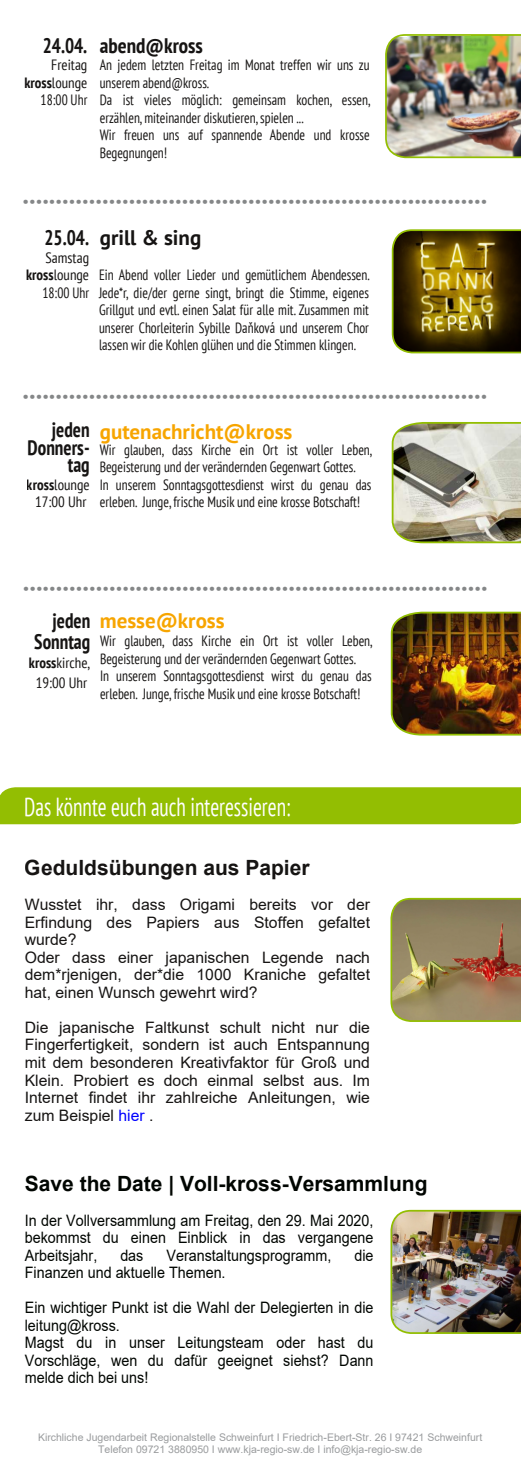
<style>
.page{position:relative;width:521px;height:1474px;background:#fff}
.page>*{position:absolute;margin:0;border:0;box-sizing:border-box;transform-origin:0 0}
.t1{font:700 26.25px "PT Sans";color:#858788}
.t2{font:condensed 26.07px "PT Sans";color:#fff;scale:.82 1}
.t3{font:700 21px "PT Sans";color:#f7a500}
.t4{font:700 condensed 21px/20.8px "PT Sans";color:#161413;text-align:right;scale:.91 1}
.t5{font:700 21px "Arial";color:#000501}
.t6{font:700 21px "Arial";color:#161413}
.t7{font:700 condensed 21px "PT Sans";color:#161413}
.t8{font:700 21px "PT Sans";color:#161413}
.t9{font:15.75px/17.5px "Arial";color:#161413}
.t10{font:15.75px/17.5px "Arial";color:#000501;text-align:justify;scale:.91 1}
.t11{font:condensed 14.88px/17.5px "PT Sans";color:#161413;scale:.91 1}
.t12{font:condensed 14.88px/17.5px "PT Sans";color:#161413;text-align:center}
.t13{font:10.5px/12.2px "Arial";color:#9a9c9e;text-align:center}
.s1{font-weight:700}
.s2{font-stretch:condensed;color:#161413}
.s3{color:#00f}
</style>
<div class="page">
<div style="left:0;top:787px;width:521px;height:37px;background:#93be02"></div>
<img style="left:391px;top:422px;width:130px;height:121px">
<svg style="left:391px;top:229px;width:130px;height:125px;background:#685717"></svg>
<img style="left:390px;top:611px;width:131px;height:125px">
<img style="left:390px;top:1209px;width:131px;height:125px">
<svg style="left:390px;top:897px;width:131px;height:125px;background:#99845c"></svg>
<img style="left:385px;top:34px;width:136px;height:125px">
<h3 class="t4" style="left:43px;top:34px;width:51px">24.04.</h3>
<p class="t12" style="left:24px;top:56px;width:64px;text-align:right">Freitag <span class="s1">kross</span>lounge<br>18:00 Uhr</p>
<h3 class="t7" style="left:100px;top:31px;width:105px">abend@kross</h3>
<p class="t11" style="left:100px;top:56px;width:299px">An jedem letzten Freitag im Monat treffen wir uns zu unserem abend@kross.<br>Da ist vieles möglich: gemeinsam kochen, essen, erzählen,miteinander diskutieren,spielen ...<br>Wir freuen uns auf spannende Abende und krosse Begegnungen!</p>
<h1 class="t1" style="left:22px;top:183px;width:466px">······································································</h1>
<h3 class="t4" style="left:44px;top:227px;width:51px">25.04.</h3>
<p class="t12" style="left:26px;top:248px;width:64px;text-align:right">Samstag <span class="s1">kross</span>lounge<br>18:00 Uhr</p>
<h3 class="t8" style="left:100px;top:224px;width:103px">grill &amp; sing</h3>
<p class="t11" style="left:99px;top:266px;width:299px;text-align:justify">Ein Abend voller Lieder und gemütlichem Abendessen.<br>Jede*r, die/der gerne singt, bringt die Stimme, eigenes Grillgut und evtl. einen Salat für alle mit. Zusammen mit unserer Chorleiterin Sybille Daňková und unserem Chor lassen wir die Kohlen glühen und die Stimmen klingen.</p>
<h1 class="t1" style="left:22px;top:378px;width:466px">······································································</h1>
<h3 class="t3" style="left:52px;top:417px;width:242px"><span class="s2">jeden</span> gutenachricht@kross</h3>
<h3 class="t4" style="left:28px;top:436px;width:70px">Donners-</h3>
<h3 class="t4" style="left:68px;top:454px;width:26px">tag</h3>
<p class="t12" style="left:27px;top:475px;width:64px"><span class="s1">kross</span>lounge<br>17:00 Uhr</p>
<p class="t11" style="left:100px;top:440px;width:301px">Wir glauben, dass Kirche ein Ort ist voller Leben, Begeisterung und der verändernden Gegenwart Gottes.<br>In unserem Sonntagsgottesdienst wirst du genau das erleben. Junge, frische Musik und eine krosse Botschaft!</p>
<h1 class="t1" style="left:23px;top:570px;width:466px">······································································</h1>
<h3 class="t4" style="left:34px;top:610px;width:63px">jeden<br>Sonntag</h3>
<p class="t12" style="left:29px;top:653px;width:63px;line-height:19.2px"><span class="s1">kross</span>kirche,<br>19:00 Uhr</p>
<h3 class="t3" style="left:100px;top:607px;width:126px">messe@kross</h3>
<p class="t11" style="left:100px;top:632px;width:301px">Wir glauben, dass Kirche ein Ort ist voller Leben, Begeisterung und der verändernden Gegenwart Gottes.<br>In unserem Sonntagsgottesdienst wirst du genau das erleben. Junge, frische Musik und eine krosse Botschaft!</p>
<h2 class="t2" style="left:24px;top:789px;width:326px">Das könnte euch auch interessieren:</h2>
<h3 class="t6" style="left:25px;top:856px;width:286px">Geduldsübungen aus Papier</h3>
<p class="t9" style="left:25px;top:896px;width:347px">Wusstet ihr, dass Origami bereits vor der Erfindung des Papiers aus Stoffen gefaltet wurde?<br>Oder dass einer japanischen Legende nach dem*rjenigen, der*die 1000 Kraniche gefaltet hat, einen Wunsch gewehrt wird?</p>
<p class="t9" style="left:25px;top:1018px;width:347px;text-align:justify">Die japanische Faltkunst schult nicht nur die Fingerfertigkeit, sondern ist auch Entspannung mit dem besonderen Kreativfaktor für Groß und Klein. Probiert es doch einmal selbst aus. Im Internet findet ihr zahlreiche Anleitungen, wie zum Beispiel <span class="s3">hier</span> .</p>
<h3 class="t5" style="left:25px;top:1171px;width:404px">Save the Date | Voll-kross-Versammlung</h3>
<p class="t10" style="left:25px;top:1211px;width:385px">In der Vollversammlung am Freitag, den 29. Mai 2020, bekommst du einen Einblick in das vergangene Arbeitsjahr,</p>
<p class="t10" style="left:120px;top:1246px;width:27px">das</p>
<p class="t10" style="left:166px;top:1246px;width:183px">Veranstaltungsprogramm,</p>
<p class="t10" style="left:354px;top:1246px;width:23px">die</p>
<p class="t10" style="left:25px;top:1263px;width:222px">Finanzen und aktuelle Themen.</p>
<p class="t10" style="left:25px;top:1298px;width:385px;text-align:left">Ein wichtiger Punkt ist die Wahl der Delegierten in die leitung@kross.<br>Magst du in unser Leitungsteam oder hast du Vorschläge, wen du dafür geeignet siehst? Dann melde dich bei uns!</p>
<p class="t13" style="left:38px;top:1430px;width:446px">Kirchliche Jugendarbeit Regionalstelle Schweinfurt I Friedrich-Ebert-Str. 26 I 97421 Schweinfurt<br>Telefon 09721 3880950 I www.kja-regio-sw.de I info@kja-regio-sw.de</p>
</div>
